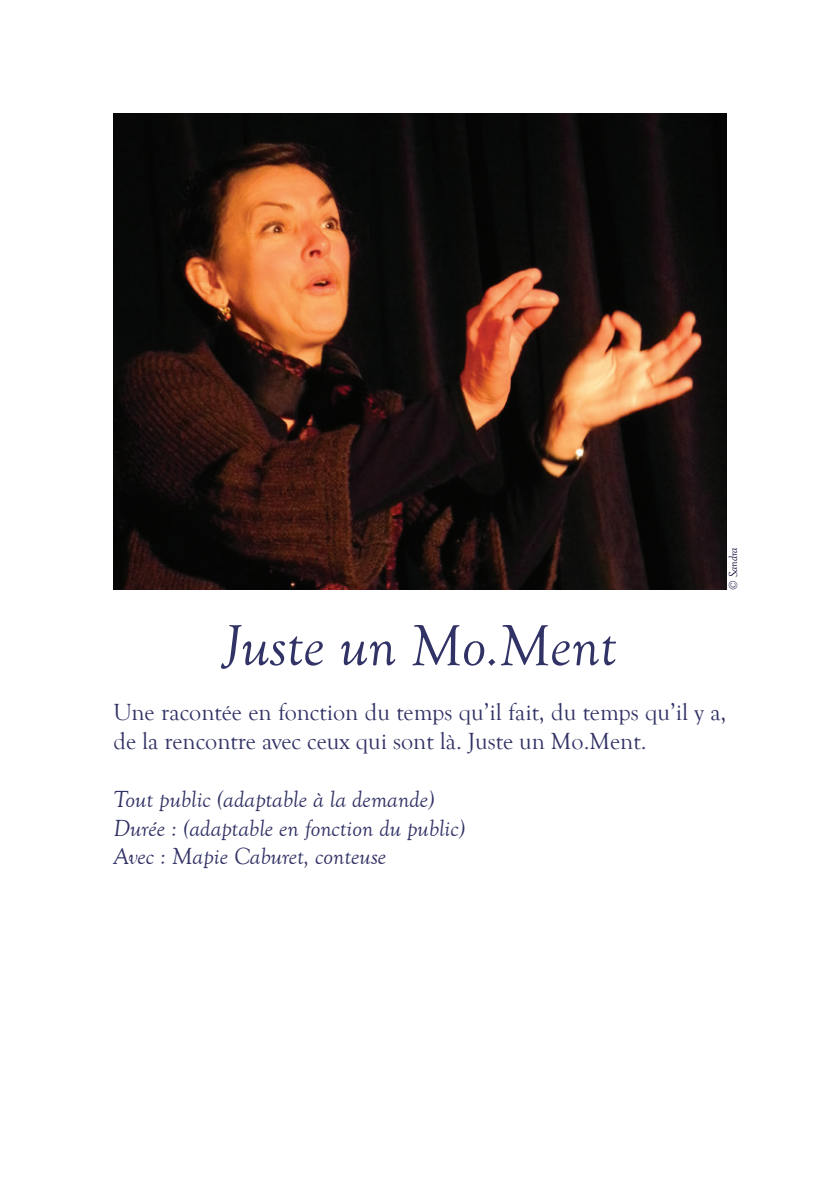
<style>
.page{position:relative;width:840px;height:1191px;background:#fff}
.page>*{position:absolute;margin:0;border:0;box-sizing:border-box;transform-origin:0 0}
.t1{font:italic 60px "Goudy Old Style T";color:#313265}
.t2{font:24px/28.8px "Goudy Old Style T";color:#313265}
.t3{font:italic 24px/28.8px "Goudy Old Style T";color:#313265}
.t4{font:italic 12px "Goudy Old Style T";color:#100d3b}
</style>
<div class="page">
<img style="left:113px;top:113px;width:613px;height:476px">
<p class="t4" style="left:726px;top:589px;width:44px;rotate:-90deg">© Sandra</p>
<h1 class="t1" style="left:223px;top:613px;width:394px">Juste un Mo.Ment</h1>
<p class="t2" style="left:113px;top:698px;width:614px">Une racontée en fonction du temps qu’il fait, du temps qu’il y a, de la rencontre avec ceux qui sont là. Juste un Mo.Ment.</p>
<p class="t3" style="left:113px;top:785px;width:353px">Tout public (adaptable à la demande)<br>Durée : (adaptable en fonction du public)<br>Avec : Mapie Caburet, conteuse</p>
</div>
